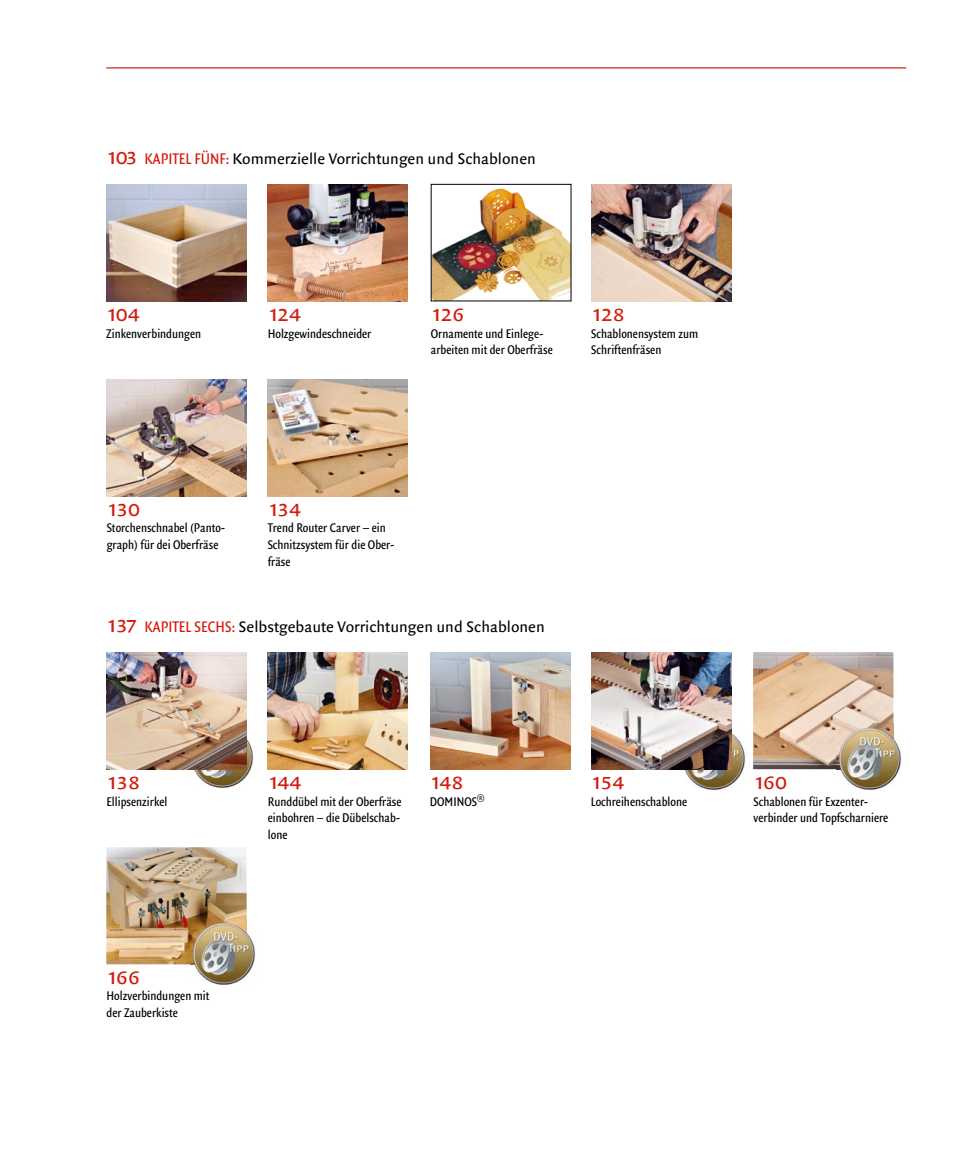
<style>
.page{position:relative;width:978px;height:1170px;background:#fff}
.page>*{position:absolute;margin:0;border:0;box-sizing:border-box;transform-origin:0 0}
.t1{font:24px "Quadraat Sans Caps";letter-spacing:-.05em;color:#d21b0c}
.t2{font:16.5px "Quadraat Sans";color:#000}
.t3{font:13.5px/16.8px "Quadraat Sans Con";color:#000}
.s1{font-family:"Quadraat Sans Caps";font-size:24px;color:#d21b0c}
.s2{font-family:"Quadraat Sans Con";color:#d21b0c}
</style>
<div class="page">
<hr style="left:106px;top:67px;width:800px;height:1px;background:#d21b0c">
<img style="left:268px;top:184px;width:140px;height:117px">
<img style="left:433px;top:188px;width:136px;height:111px">
<img style="left:591px;top:184px;width:140px;height:117px">
<img style="left:106px;top:379px;width:141px;height:117px">
<img style="left:268px;top:379px;width:140px;height:117px">
<img style="left:106px;top:184px;width:141px;height:117px">
<img style="left:753px;top:652px;width:140px;height:117px">
<img style="left:106px;top:847px;width:141px;height:117px">
<img style="left:189px;top:739px;width:65px;height:49px">
<img style="left:681px;top:733px;width:65px;height:57px">
<img style="left:191px;top:933px;width:65px;height:52px">
<img style="left:191px;top:918px;width:56px;height:46px">
<img style="left:837px;top:723px;width:65px;height:67px">
<img style="left:837px;top:723px;width:56px;height:46px">
<img style="left:592px;top:652px;width:140px;height:117px">
<img style="left:106px;top:652px;width:141px;height:117px">
<img style="left:268px;top:652px;width:140px;height:117px">
<img style="left:430px;top:652px;width:140px;height:117px">
<p class="t2" style="left:106px;top:149px;width:431px"><span class="s1">103</span> <span class="s2">KAPITEL FÜNF:</span> Kommerzielle Vorrichtungen und Schablonen</p>
<h1 class="t1" style="left:106px;top:299px;width:35px">104</h1>
<p class="t3" style="left:106px;top:325px;width:96px">Zinkenverbindungen</p>
<h1 class="t1" style="left:268px;top:299px;width:35px">124</h1>
<p class="t3" style="left:268px;top:325px;width:105px">Holzgewindeschneider</p>
<h1 class="t1" style="left:431px;top:299px;width:35px">126</h1>
<p class="t3" style="left:431px;top:325px;width:123px">Ornamente und Einlege&shy;arbeiten mit der Oberfräse</p>
<h1 class="t1" style="left:591px;top:299px;width:35px">128</h1>
<p class="t3" style="left:591px;top:325px;width:109px">Schablonensystem zum<br>Schriftenfräsen</p>
<h1 class="t1" style="left:107px;top:494px;width:35px">130</h1>
<p class="t3" style="left:107px;top:520px;width:120px">Storchenschnabel (Panto&shy;graph) für dei Oberfräse</p>
<h1 class="t1" style="left:268px;top:494px;width:35px">134</h1>
<p class="t3" style="left:268px;top:520px;width:128px">Trend Router Carver – ein<br>Schnitzsystem für die Ober&shy;fräse</p>
<p class="t2" style="left:106px;top:617px;width:440px"><span class="s1">137</span> <span class="s2">KAPITEL SECHS:</span> Selbstgebaute Vorrichtungen und Schablonen</p>
<h1 class="t1" style="left:106px;top:767px;width:35px">138</h1>
<p class="t3" style="left:106px;top:793px;width:62px">Ellipsenzirkel</p>
<h1 class="t1" style="left:106px;top:962px;width:35px">166</h1>
<p class="t3" style="left:106px;top:987px;width:105px">Holzverbindungen mit der Zauberkiste</p>
<h1 class="t1" style="left:268px;top:767px;width:35px">144</h1>
<p class="t3" style="left:268px;top:793px;width:135px;text-align:justify">Runddübel mit der Oberfräse einbohren – die Dübelschab&shy;lone</p>
<h1 class="t1" style="left:430px;top:767px;width:35px">148</h1>
<p class="t3" style="left:430px;top:793px;width:56px">DOMINOS<sup>®</sup></p>
<h1 class="t1" style="left:591px;top:767px;width:35px">154</h1>
<p class="t3" style="left:591px;top:793px;width:98px">Lochreihenschablone</p>
<h1 class="t1" style="left:753px;top:767px;width:35px">160</h1>
<p class="t3" style="left:753px;top:793px;width:136px">Schablonen für Exzenter&shy;verbinder und Topfscharniere</p>
</div>
